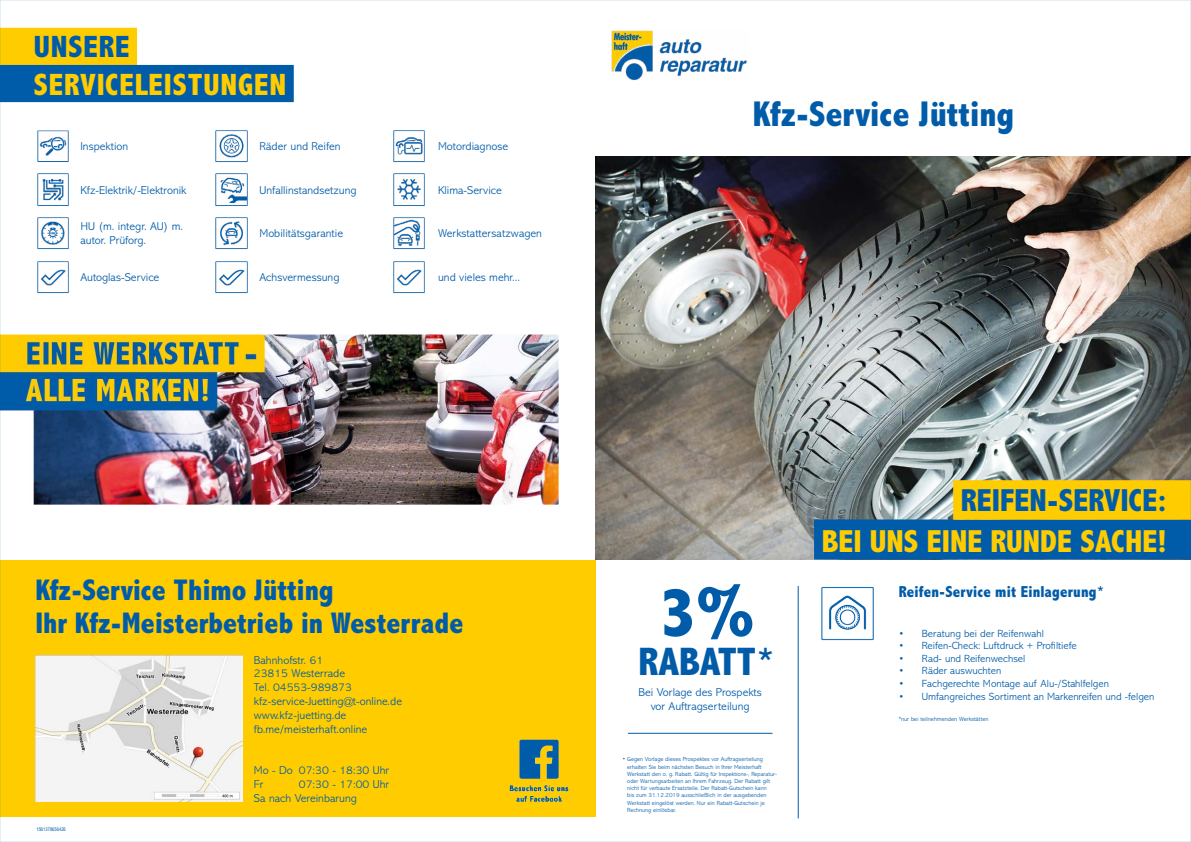
<style>
.page{position:relative;width:1191px;height:842px;background:#fff}
.page>*{position:absolute;margin:0;border:0;box-sizing:border-box;transform-origin:0 0}
.t1{font:800 condensed 71px "Abadi MT Pro";color:#005ca9}
.t2{font:800 condensed 40px "Abadi MT Pro";color:#005ca9}
.t3{font:800 condensed 36px "Abadi MT Pro";color:#005ca9}
.t4{font:800 condensed 32px "Abadi MT Pro";color:#fc0}
.t5{font:800 condensed 32px "Abadi MT Pro";color:#005ca9}
.t6{font:800 condensed 31px "Abadi MT Pro";letter-spacing:.025em;color:#fc0}
.t7{font:800 condensed 31px "Abadi MT Pro";letter-spacing:.025em;color:#005ca9}
.t8{font:800 condensed 30px/33px "Abadi MT Pro";color:#005ca9}
.t9{font:800 condensed 16px "Abadi MT Pro";letter-spacing:.01em;color:#005ca9}
.t10{font:300 11.5px/13.8px "Abadi MT Pro";color:#005ca9}
.t11{font:300 10.5px "Abadi MT Pro";color:#005ca9}
.t12{font:300 6.1px "Abadi MT Pro";color:#005ca9}
.t13{font:300 6px/7.2px "Abadi MT Pro";color:#005ca9}
.t14{font:5px "Arial Narrow MT Std";color:#005ca9}
.s1{font-size:6.5px}
</style>
<div class="page">
<div style="left:0;top:28px;width:137px;height:37px;background:#fc0"></div>
<div style="left:0;top:65px;width:294px;height:37px;background:#005ca9"></div>
<img style="left:2px;top:334px;width:557px;height:171px">
<div style="left:0;top:559px;width:595px;height:257px;background:#fc0"></div>
<img style="left:35px;top:656px;width:207px;height:145px">
<hr style="left:797px;top:586px;width:1px;height:232px;background:#005ca9">
<img style="left:509px;top:739px;width:60px;height:63px">
<img style="left:611px;top:30px;width:136px;height:50px">
<img style="left:595px;top:157px;width:594px;height:402px">
<hr style="left:628px;top:733px;width:144px;height:1px;background:#005ca9">
<img style="left:393px;top:261px;width:32px;height:33px">
<img style="left:393px;top:217px;width:32px;height:33px">
<img style="left:215px;top:217px;width:33px;height:33px">
<img style="left:37px;top:217px;width:32px;height:33px">
<img style="left:393px;top:173px;width:32px;height:33px">
<img style="left:215px;top:173px;width:33px;height:33px">
<img style="left:37px;top:173px;width:32px;height:33px">
<img style="left:393px;top:130px;width:32px;height:32px">
<img style="left:215px;top:130px;width:33px;height:32px">
<img style="left:37px;top:130px;width:32px;height:32px">
<img style="left:215px;top:261px;width:33px;height:33px">
<img style="left:37px;top:261px;width:32px;height:33px">
<img style="left:821px;top:586px;width:53px;height:55px">
<div style="left:814px;top:519px;width:377px;height:40px;background:#005ca9"></div>
<div style="left:953px;top:480px;width:238px;height:40px;background:#fc0"></div>
<h3 class="t7" style="left:34px;top:30px;width:97px">UNSERE</h3>
<h3 class="t6" style="left:34px;top:67px;width:254px">SERVICELEISTUNGEN</h3>
<p class="t10" style="left:80px;top:139px;width:49px">Inspektion</p>
<p class="t10" style="left:259px;top:139px;width:83px">Räder und Reifen</p>
<p class="t10" style="left:438px;top:139px;width:72px">Motordiagnose</p>
<p class="t10" style="left:80px;top:183px;width:107px">Kfz-Elektrik/-Elektronik</p>
<p class="t10" style="left:259px;top:183px;width:99px">Unfallinstandsetzung</p>
<p class="t10" style="left:438px;top:183px;width:65px">Klima-Service</p>
<p class="t10" style="left:80px;top:220px;width:104px">HU (m. integr. AU) m. autor. Prüforg.</p>
<p class="t10" style="left:259px;top:227px;width:85px">Mobilitätsgarantie</p>
<p class="t10" style="left:438px;top:227px;width:105px">Werkstattersatzwagen</p>
<p class="t10" style="left:80px;top:271px;width:80px">Autoglas-Service</p>
<p class="t10" style="left:259px;top:271px;width:81px">Achsvermessung</p>
<p class="t10" style="left:438px;top:271px;width:84px">und vieles mehr...</p>
<h3 class="t3" style="left:753px;top:94px;width:263px">Kfz-Service Jütting</h3>
<h3 class="t8" style="left:35px;top:574px;width:429px">Kfz-Service Thimo Jütting<br>Ihr Kfz-Meisterbetrieb in Westerrade</h3>
<p class="t10" style="left:254px;top:653px;width:150px">Bahnhofstr. 61<br>23815 Westerrade<br>Tel. 04553-989873 kfz-service-Juetting@t-online.de www.kfz-juetting.de fb.me/meisterhaft.online</p>
<p class="t14" style="left:36px;top:827px;width:31px">1561378656426</p>
<p class="t10" style="left:254px;top:763px;width:137px">Mo - Do 07:30 - 18:30 Uhr<br>Fr</p>
<p class="t10" style="left:254px;top:777px;width:137px;text-indent:45px">07:30 - 17:00 Uhr<br>Sa nach Vereinbarung</p>
<h1 class="t1" style="left:659px;top:573px;width:95px">3%</h1>
<h2 class="t2" style="left:638px;top:640px;width:138px">RABATT*</h2>
<p class="t10" style="left:638px;top:686px;width:125px;text-align:center">Bei Vorlage des Prospekts vor Auftragserteilung</p>
<p class="t13" style="left:627px;top:756px;width:151px;text-indent:-4px"><span class="s1">*</span> Gegen Vorlage dieses Prospektes vor Auftragserteilung erhalten Sie beim nächsten Besuch in Ihrer Meisterhaft Werkstatt den o. g. Rabatt. Gültig für Inspektions-, Reparatur&shy;oder Wartungsarbeiten an Ihrem Fahrzeug. Der Rabatt gilt nicht für verbaute Ersatzteile. Der Rabatt-Gutschein kann<br>bis zum 31.12.2019 ausschließlich in der ausgebenden Werkstatt eingelöst werden. Nur ein Rabatt-Gutschein je Rechnung einlösbar.</p>
<h3 class="t5" style="left:960px;top:483px;width:207px">REIFEN-SERVICE:</h3>
<h3 class="t4" style="left:821px;top:523px;width:347px">BEI UNS EINE RUNDE SACHE!</h3>
<h3 class="t9" style="left:899px;top:583px;width:207px">Reifen-Service mit Einlagerung*</h3>
<p class="t11" style="left:899px;top:627px;width:146px">• Beratung bei der Reifenwahl</p>
<p class="t11" style="left:899px;top:640px;width:179px">• Reifen-Check: Luftdruck + Profiltiefe</p>
<p class="t11" style="left:899px;top:652px;width:128px">• Rad- und Reifenwechsel</p>
<p class="t11" style="left:899px;top:665px;width:104px">• Räder auswuchten</p>
<p class="t11" style="left:899px;top:678px;width:211px">• Fachgerechte Montage auf Alu-/Stahlfelgen</p>
<p class="t11" style="left:899px;top:690px;width:257px">• Umfangreiches Sortiment an Markenreifen und -felgen</p>
<p class="t12" style="left:899px;top:716px;width:91px">*nur bei teilnehmenden Werkstätten</p>
</div>
